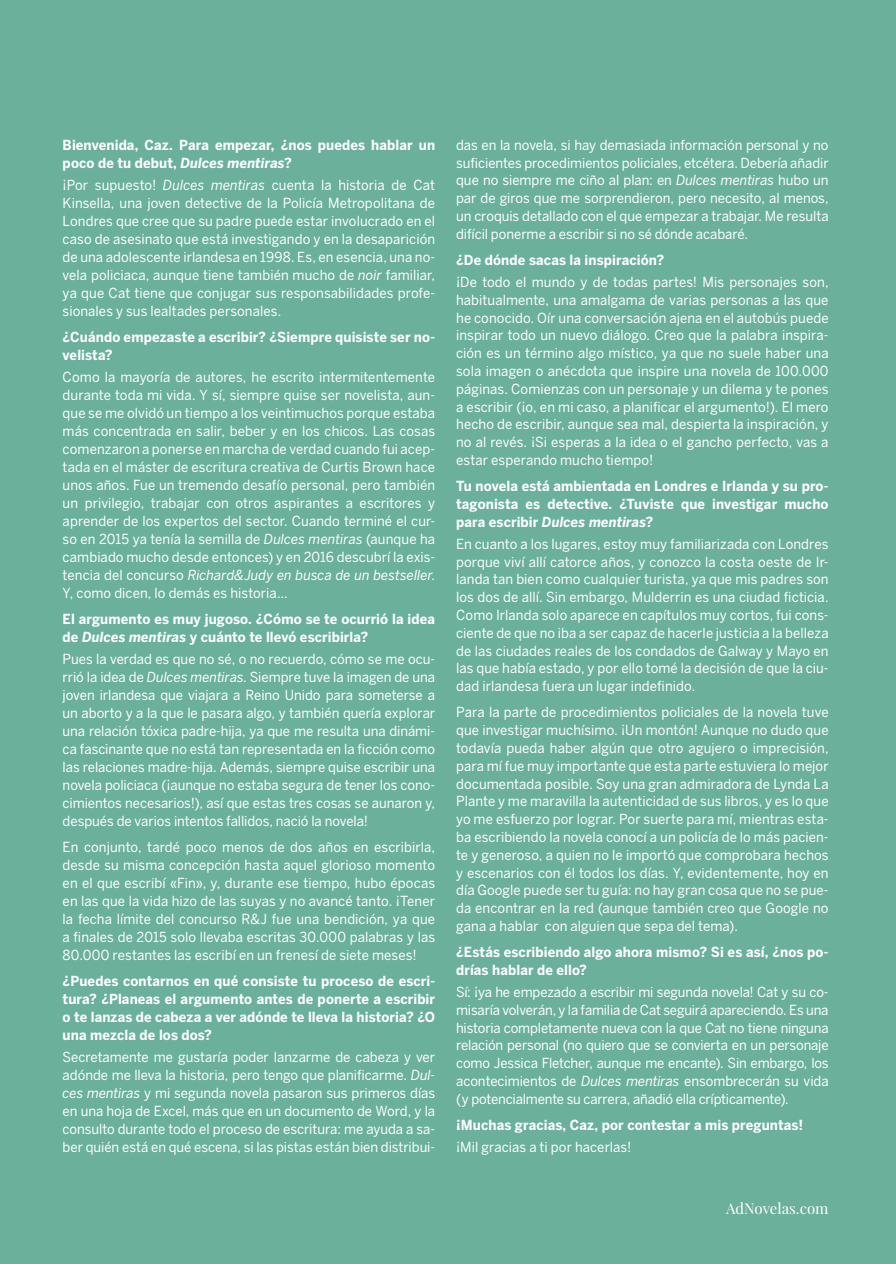
<style>
.page{position:relative;width:896px;height:1264px;background:#fff}
.page>*{position:absolute;margin:0;border:0;box-sizing:border-box;transform-origin:0 0}
.t1{font:15px "Playfair Display";color:#fff}
.respuesta{font:13.8px/17.9px "Benton Sans";letter-spacing:.005em;color:#fff;text-align:justify;scale:.95 1}
.respuesta-2{font:700 13.8px/18px "Benton Sans";letter-spacing:.01em;color:#fff;scale:.95 1}
.s1{font-style:italic}
</style>
<div class="page">
<div style="left:0;top:0;width:895px;height:1263px;background:#6ab09b"></div>
<p class="respuesta-2" style="left:63px;top:136px;width:393px">Bienvenida, Caz. Para empezar, ¿nos puedes hablar un poco de tu debut, <span class="s1">Dulces mentiras</span>?</p>
<p class="respuesta" style="left:63px;top:176px;width:393px">¡Por supuesto! <span class="s1">Dulces mentiras</span> cuenta la historia de Cat Kinsella, una joven detective de la Policía Metropolitana de Londres que cree que su padre puede estar involucrado en el caso de asesinato que está investigando y en la desaparición de una adolescente irlandesa en 1998. Es, en esencia, una no&shy;vela policiaca, aunque tiene también mucho de <span class="s1">noir</span> familiar, ya que Cat tiene que conjugar sus responsabilidades profe&shy;sionales y sus lealtades personales.</p>
<p class="respuesta-2" style="left:63px;top:328px;width:393px">¿Cuándo empezaste a escribir? ¿Siempre quisiste ser no&shy;velista?</p>
<p class="respuesta" style="left:63px;top:368px;width:393px">Como la mayoría de autores, he escrito intermitentemente durante toda mi vida. Y sí, siempre quise ser novelista, aun&shy;que se me olvidó un tiempo a los veintimuchos porque estaba más concentrada en salir, beber y en los chicos. Las cosas comenzaron a ponerse en marcha de verdad cuando fui acep&shy;tada en el máster de escritura creativa de Curtis Brown hace unos años. Fue un tremendo desafío personal, pero también un privilegio, trabajar con otros aspirantes a escritores y aprender de los expertos del sector. Cuando terminé el cur&shy;so en 2015 ya tenía la semilla de <span class="s1">Dulces mentiras</span> (aunque ha cambiado mucho desde entonces) y en 2016 descubrí la exis&shy;tencia del concurso <span class="s1">Richard&amp;Judy en busca de un bestseller</span>.<br>Y, como dicen, lo demás es historia…</p>
<p class="respuesta-2" style="left:63px;top:609px;width:393px">El argumento es muy jugoso. ¿Cómo se te ocurrió la idea de <span class="s1">Dulces mentiras</span> y cuánto te llevó escribirla?</p>
<p class="respuesta" style="left:63px;top:649px;width:393px">Pues la verdad es que no sé, o no recuerdo, cómo se me ocu&shy;rrió la idea de <span class="s1">Dulces mentiras</span>. Siempre tuve la imagen de una joven irlandesa que viajara a Reino Unido para someterse a un aborto y a la que le pasara algo, y también quería explorar una relación tóxica padre-hija, ya que me resulta una dinámi&shy;ca fascinante que no está tan representada en la ficción como las relaciones madre-hija. Además, siempre quise escribir una novela policiaca (¡aunque no estaba segura de tener los cono&shy;cimientos necesarios!), así que estas tres cosas se aunaron y, después de varios intentos fallidos, nació la novela!</p>
<p class="respuesta" style="left:63px;top:837px;width:393px">En conjunto, tardé poco menos de dos años en escribirla, desde su misma concepción hasta aquel glorioso momento en el que escribí «Fin», y, durante ese tiempo, hubo épocas en las que la vida hizo de las suyas y no avancé tanto. ¡Tener la fecha límite del concurso R&amp;J fue una bendición, ya que a finales de 2015 solo llevaba escritas 30.000 palabras y las 80.000 restantes las escribí en un frenesí de siete meses!</p>
<p class="respuesta-2" style="left:63px;top:971px;width:393px;text-align:justify">¿Puedes contarnos en qué consiste tu proceso de escri&shy;tura? ¿Planeas el argumento antes de ponerte a escribir o te lanzas de cabeza a ver adónde te lleva la historia? ¿O una mezcla de los dos?</p>
<p class="respuesta" style="left:63px;top:1047px;width:393px">Secretamente me gustaría poder lanzarme de cabeza y ver adónde me lleva la historia, pero tengo que planificarme. <span class="s1">Dul&shy;ces mentiras</span> y mi segunda novela pasaron sus primeros días en una hoja de Excel, más que en un documento de Word, y la consulto durante todo el proceso de escritura: me ayuda a sa&shy;ber quién está en qué escena, si las pistas están bien distribui-</p>
<p class="respuesta" style="left:456px;top:136px;width:393px">das en la novela, si hay demasiada información personal y no suficientes procedimientos policiales, etcétera. Debería añadir que no siempre me ciño al plan: en <span class="s1">Dulces mentiras</span> hubo un par de giros que me sorprendieron, pero necesito, al menos, un croquis detallado con el que empezar a trabajar. Me resulta difícil ponerme a escribir si no sé dónde acabaré.</p>
<p class="respuesta-2" style="left:456px;top:251px;width:220px">¿De dónde sacas la inspiración?</p>
<p class="respuesta" style="left:456px;top:273px;width:393px">¡De todo el mundo y de todas partes! Mis personajes son, habitualmente, una amalgama de varias personas a las que he conocido. Oír una conversación ajena en el autobús puede inspirar todo un nuevo diálogo. Creo que la palabra inspira&shy;ción es un término algo místico, ya que no suele haber una sola imagen o anécdota que inspire una novela de 100.000 páginas. Comienzas con un personaje y un dilema y te pones a escribir (¡o, en mi caso, a planificar el argumento!). El mero hecho de escribir, aunque sea mal, despierta la inspiración, y no al revés. ¡Si esperas a la idea o el gancho perfecto, vas a estar esperando mucho tiempo!</p>
<p class="respuesta-2" style="left:456px;top:477px;width:393px;text-align:justify">Tu novela está ambientada en Londres e Irlanda y su pro&shy;tagonista es detective. ¿Tuviste que investigar mucho para escribir <span class="s1">Dulces mentiras</span>?</p>
<p class="respuesta" style="left:456px;top:534px;width:393px">En cuanto a los lugares, estoy muy familiarizada con Londres porque viví allí catorce años, y conozco la costa oeste de Ir&shy;landa tan bien como cualquier turista, ya que mis padres son los dos de allí. Sin embargo, Mulderrin es una ciudad ficticia.<br>Como Irlanda solo aparece en capítulos muy cortos, fui cons&shy;ciente de que no iba a ser capaz de hacerle justicia a la belleza de las ciudades reales de los condados de Galway y Mayo en las que había estado, y por ello tomé la decisión de que la ciu&shy;dad irlandesa fuera un lugar indefinido.</p>
<p class="respuesta" style="left:456px;top:703px;width:393px">Para la parte de procedimientos policiales de la novela tuve que investigar muchísimo. ¡Un montón! Aunque no dudo que todavía pueda haber algún que otro agujero o imprecisión, para mí fue muy importante que esta parte estuviera lo mejor documentada posible. Soy una gran admiradora de Lynda La Plante y me maravilla la autenticidad de sus libros, y es lo que yo me esfuerzo por lograr. Por suerte para mí, mientras esta&shy;ba escribiendo la novela conocí a un policía de lo más pacien&shy;te y generoso, a quien no le importó que comprobara hechos y escenarios con él todos los días. Y, evidentemente, hoy en día Google puede ser tu guía: no hay gran cosa que no se pue&shy;da encontrar en la red (aunque también creo que Google no gana a hablar con alguien que sepa del tema).</p>
<p class="respuesta-2" style="left:456px;top:942px;width:393px">¿Estás escribiendo algo ahora mismo? Si es así, ¿nos po&shy;drías hablar de ello?</p>
<p class="respuesta" style="left:456px;top:982px;width:393px">Sí: ¡ya he empezado a escribir mi segunda novela! Cat y su co&shy;misaría volverán, y la familia de Cat seguirá apareciendo. Es una historia completamente nueva con la que Cat no tiene ninguna relación personal (no quiero que se convierta en un personaje como Jessica Fletcher, aunque me encante). Sin embargo, los acontecimientos de <span class="s1">Dulces mentiras</span> ensombrecerán su vida (y potencialmente su carrera, añadió ella crípticamente).</p>
<p class="respuesta-2" style="left:456px;top:1115px;width:367px">¡Muchas gracias, Caz, por contestar a mis preguntas!</p>
<p class="respuesta" style="left:456px;top:1137px;width:186px">¡Mil gracias a ti por hacerlas!</p>
<p class="t1" style="left:726px;top:1198px;width:104px">AdNovelas.com</p>
</div>
